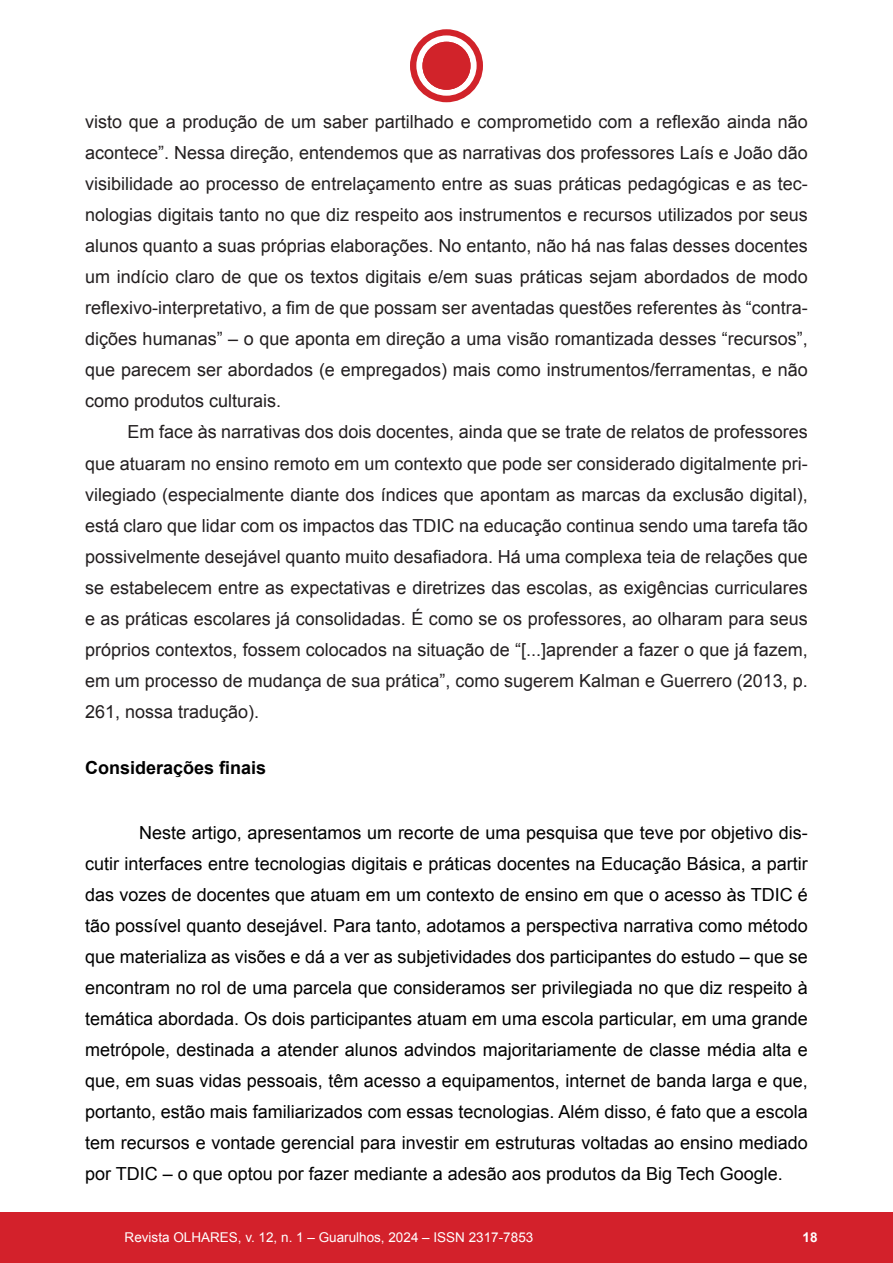
<style>
.page{position:relative;width:893px;height:1263px;background:#fff}
.page>*{position:absolute;margin:0;border:0;box-sizing:border-box;transform-origin:0 0}
.t1{font:18px/31px "Arial";color:#231f20;text-align:justify}
.t2{font:18px/31px "Arial";color:#000;text-align:justify}
.t3{font:700 18px "Arial";color:#000}
.t4{font:13.5px "Arial";color:#fff}
.t5{font:700 13.5px "Arial";color:#fff}
</style>
<div class="page">
<div style="left:0;top:1212px;width:893px;height:51px;background:#d3212b"></div>
<div style="left:410px;top:29px;width:73px;height:73px;background:#d1232a;border-radius:50%"></div>
<svg style="left:416px;top:35px;width:61px;height:61px"></svg>
<div style="left:422px;top:42px;width:48px;height:48px;background:#d1232a;border-radius:50%"></div>
<p class="t1" style="left:85px;top:106px;width:724px">visto que a produção de um saber partilhado e comprometido com a reflexão ainda não acontece”. Nessa direção, entendemos que as narrativas dos professores Laís e João dão visibilidade ao processo de entrelaçamento entre as suas práticas pedagógicas e as tec&shy;nologias digitais tanto no que diz respeito aos instrumentos e recursos utilizados por seus alunos quanto a suas próprias elaborações. No entanto, não há nas falas desses docentes um indício claro de que os textos digitais e/em suas práticas sejam abordados de modo reflexivo-interpretativo, a fim de que possam ser aventadas questões referentes às “contra&shy;dições humanas” – o que aponta em direção a uma visão romantizada desses “recursos”, que parecem ser abordados (e empregados) mais como instrumentos/ferramentas, e não como produtos culturais.</p>
<p class="t1" style="left:85px;top:417px;width:724px;text-indent:43px">Em face às narrativas dos dois docentes, ainda que se trate de relatos de professores que atuaram no ensino remoto em um contexto que pode ser considerado digitalmente pri&shy;vilegiado (especialmente diante dos índices que apontam as marcas da exclusão digital), está claro que lidar com os impactos das TDIC na educação continua sendo uma tarefa tão possivelmente desejável quanto muito desafiadora. Há uma complexa teia de relações que se estabelecem entre as expectativas e diretrizes das escolas, as exigências curriculares e as práticas escolares já consolidadas. É como se os professores, ao olharam para seus próprios contextos, fossem colocados na situação de “[...]aprender a fazer o que já fazem, em um processo de mudança de sua prática”, como sugerem Kalman e Guerrero (2013, p.<br>261, nossa tradução).</p>
<p class="t3" style="left:85px;top:755px;width:183px">Considerações finais</p>
<p class="t2" style="left:85px;top:817px;width:724px;text-indent:54px">Neste artigo, apresentamos um recorte de uma pesquisa que teve por objetivo dis&shy;cutir interfaces entre tecnologias digitais e práticas docentes na Educação Básica, a partir das vozes de docentes que atuam em um contexto de ensino em que o acesso às TDIC é tão possível quanto desejável. Para tanto, adotamos a perspectiva narrativa como método que materializa as visões e dá a ver as subjetividades dos participantes do estudo – que se encontram no rol de uma parcela que consideramos ser privilegiada no que diz respeito à temática abordada. Os dois participantes atuam em uma escola particular, em uma grande metrópole, destinada a atender alunos advindos majoritariamente de classe média alta e que, em suas vidas pessoais, têm acesso a equipamentos, internet de banda larga e que, portanto, estão mais familiarizados com essas tecnologias. Além disso, é fato que a escola tem recursos e vontade gerencial para investir em estruturas voltadas ao ensino mediado por TDIC – o que optou por fazer mediante a adesão aos produtos da Big Tech Google.</p>
<p class="t4" style="left:125px;top:1229px;width:410px">Revista OLHARES, v. 12, n. 1 – Guarulhos, 2024 – ISSN 2317-7853</p>
<p class="t5" style="left:802px;top:1228px;width:17px">18</p>
</div>
